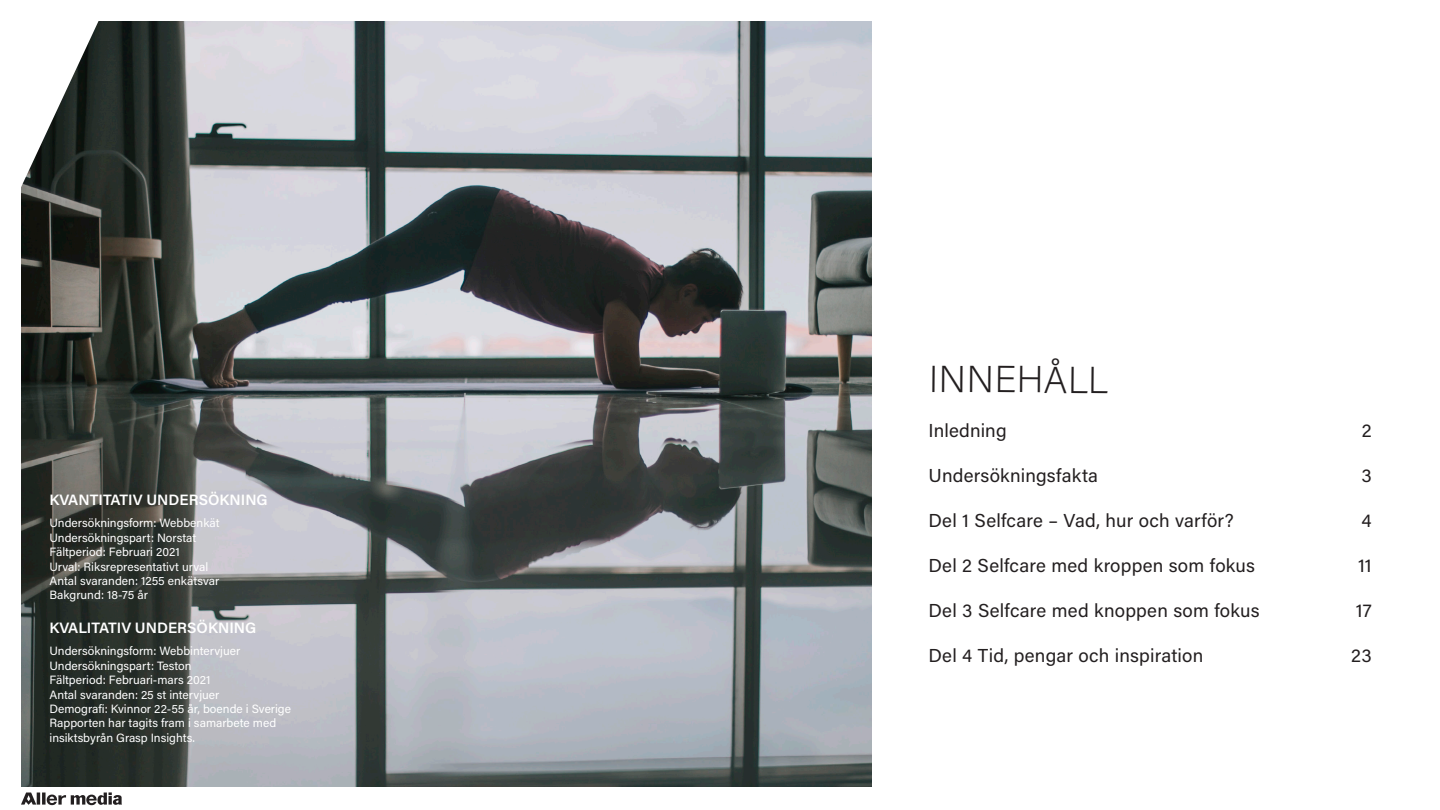
<style>
.page{position:relative;width:1440px;height:810px;background:#fff}
.page>*{position:absolute;margin:0;border:0;box-sizing:border-box;transform-origin:0 0}
._02_Head_2{font:200 37.5px "Acumin Pro";letter-spacing:-.01em;color:#231f20}
._02_Body-Lead_Acumin{font:18.75px "Acumin Pro";letter-spacing:.01em;color:#231f20}
._07_Box_Head{font:600 15px "Acumin Pro";color:#fff}
._07_Box_Acumin{font:12px/14.4px "Acumin Pro";color:#fff}
</style>
<div class="page">
<svg style="left:42px;top:793px;width:4px;height:12px"></svg>
<svg style="left:21px;top:793px;width:19px;height:12px"></svg>
<svg style="left:47px;top:792px;width:75px;height:13px"></svg>
<img style="left:21px;top:21px;width:851px;height:765px">
<svg style="left:21px;top:21px;width:87px;height:211px"></svg>
<p class="_07_Box_Head" style="left:50px;top:489px;width:220px">KVANTITATIV UNDERSÖKNING</p>
<p class="_07_Box_Acumin" style="left:50px;top:516px;width:172px">Undersökningsform: Webbenkät</p>
<p class="_07_Box_Acumin" style="left:50px;top:530px;width:148px">Undersökningspart: Norstat</p>
<p class="_07_Box_Acumin" style="left:50px;top:544px;width:132px">Fältperiod: Februari 2021</p>
<p class="_07_Box_Acumin" style="left:50px;top:559px;width:160px">Urval: Riksrepresentativt urval</p>
<p class="_07_Box_Acumin" style="left:50px;top:573px;width:171px">Antal svaranden: 1255 enkätsvar</p>
<p class="_07_Box_Acumin" style="left:50px;top:588px;width:100px">Bakgrund: 18-75 år</p>
<p class="_07_Box_Head" style="left:50px;top:617px;width:208px">KVALITATIV UNDERSÖKNING</p>
<p class="_07_Box_Acumin" style="left:50px;top:644px;width:192px">Undersökningsform: Webbintervjuer</p>
<p class="_07_Box_Acumin" style="left:50px;top:658px;width:144px">Undersökningspart: Teston</p>
<p class="_07_Box_Acumin" style="left:50px;top:672px;width:163px">Fältperiod: Februari-mars 2021</p>
<p class="_07_Box_Acumin" style="left:50px;top:687px;width:171px">Antal svaranden: 25 st intervjuer</p>
<p class="_07_Box_Acumin" style="left:50px;top:701px;width:243px">Demografi: Kvinnor 22-55 år, boende i Sverige</p>
<p class="_07_Box_Acumin" style="left:50px;top:716px;width:228px">Rapporten har tagits fram i samarbete med insiktsbyrån Grasp Insights.</p>
<p class="_02_Head_2" style="left:929px;top:354px;width:182px">INNEHÅLL</p>
<p class="_02_Body-Lead_Acumin" style="left:928px;top:417px;width:80px">Inledning</p>
<p class="_02_Body-Lead_Acumin" style="left:1362px;top:417px;width:11px">2</p>
<p class="_02_Body-Lead_Acumin" style="left:928px;top:462px;width:171px">Undersökningsfakta</p>
<p class="_02_Body-Lead_Acumin" style="left:1361px;top:462px;width:12px">3</p>
<p class="_02_Body-Lead_Acumin" style="left:928px;top:507px;width:307px">Del 1 Selfcare – Vad, hur och varför?</p>
<p class="_02_Body-Lead_Acumin" style="left:1362px;top:507px;width:12px">4</p>
<p class="_02_Body-Lead_Acumin" style="left:928px;top:552px;width:328px">Del 2 Selfcare med kroppen som fokus</p>
<p class="_02_Body-Lead_Acumin" style="left:1358px;top:552px;width:15px">11</p>
<p class="_02_Body-Lead_Acumin" style="left:928px;top:597px;width:333px">Del 3 Selfcare med knoppen som fokus</p>
<p class="_02_Body-Lead_Acumin" style="left:1356px;top:597px;width:17px">17</p>
<p class="_02_Body-Lead_Acumin" style="left:928px;top:642px;width:276px">Del 4 Tid, pengar och inspiration</p>
<p class="_02_Body-Lead_Acumin" style="left:1351px;top:642px;width:22px">23</p>
</div>
